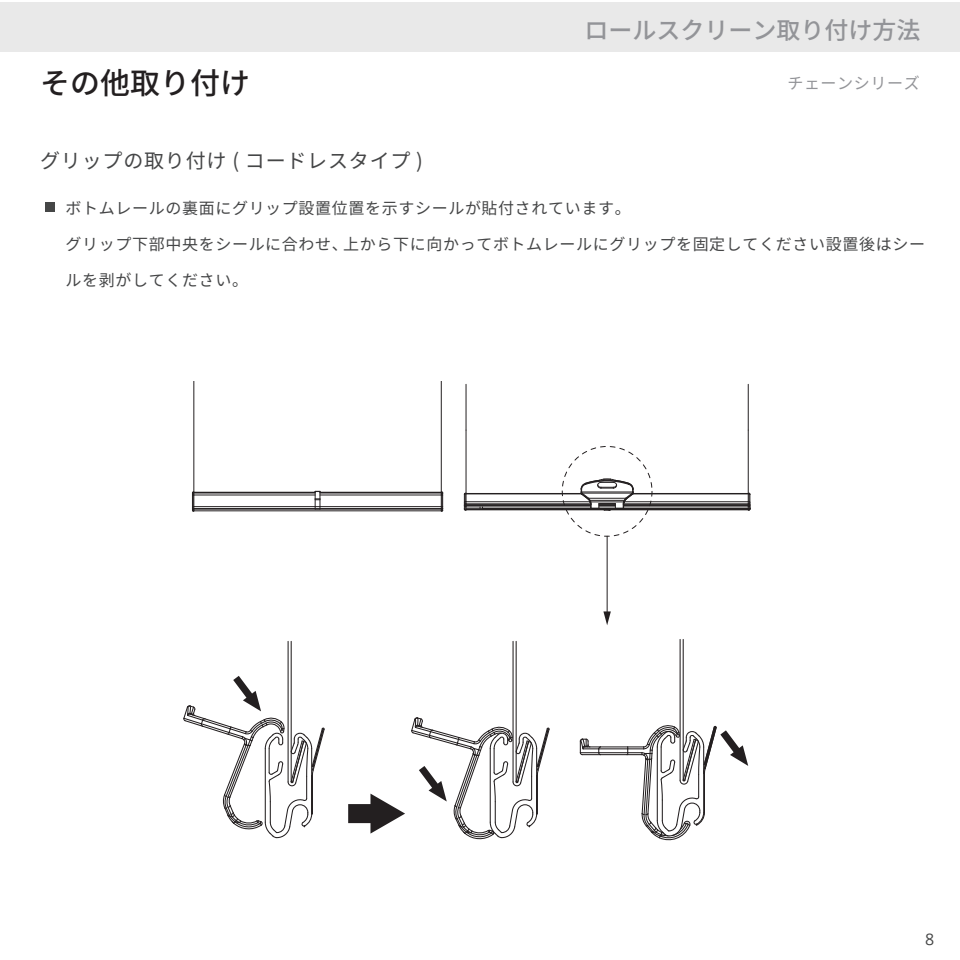
<style>
.page{position:relative;width:960px;height:960px;background:#fff}
.page>*{position:absolute;margin:0;border:0;box-sizing:border-box;transform-origin:0 0}
.t1{font:500 30px "Noto Sans CJ Kjp";color:#231f20}
.t2{font:500 24px "Noto Sans CJ Kjp";color:#939498}
.t3{font:20px "Noto Sans CJ Kjp";letter-spacing:.04em;color:#454647}
.t4{font:16px "Noto Sans CJ Kjp";letter-spacing:.04em;color:#454647}
.t5{font:16px "Noto Sans CJ Kjp";letter-spacing:.04em;color:#939498}
.t6{font:16px "Open Sans";color:#454646}
</style>
<div class="page">
<div style="left:45px;top:203px;width:9px;height:9px;background:#454646"></div>
<div style="left:0;top:2px;width:960px;height:50px;background:#e9e9e9"></div>
<hr style="left:466px;top:506px;width:125px;height:1px;background:#231f20">
<hr style="left:624px;top:506px;width:124px;height:1px;background:#231f20">
<hr style="left:466px;top:508px;width:282px;height:1px;background:#231f20">
<hr style="left:748px;top:430px;width:1px;height:63px;background:#231f20">
<hr style="left:466px;top:430px;width:1px;height:63px;background:#231f20">
<hr style="left:748px;top:384px;width:1px;height:46px;background:#231f20">
<hr style="left:466px;top:384px;width:1px;height:46px;background:#231f20">
<svg style="left:748px;top:492px;width:3px;height:19px"></svg>
<svg style="left:463px;top:492px;width:4px;height:19px"></svg>
<hr style="left:466px;top:503px;width:125px;height:1px;background:#231f20">
<hr style="left:624px;top:503px;width:124px;height:1px;background:#231f20">
<hr style="left:466px;top:501px;width:124px;height:1px;background:#231f20">
<hr style="left:624px;top:501px;width:124px;height:1px;background:#231f20">
<hr style="left:466px;top:504px;width:125px;height:1px;background:#231f20">
<hr style="left:624px;top:504px;width:124px;height:1px;background:#231f20">
<hr style="left:466px;top:505px;width:125px;height:1px;background:#231f20">
<svg style="left:580px;top:478px;width:54px;height:33px"></svg>
<hr style="left:624px;top:505px;width:124px;height:1px;background:#231f20">
<hr style="left:466px;top:493px;width:115px;height:1px;background:#231f20">
<hr style="left:633px;top:493px;width:115px;height:1px;background:#231f20">
<hr style="left:466px;top:509px;width:138px;height:1px;background:#231f20">
<hr style="left:610px;top:509px;width:138px;height:1px;background:#231f20">
<hr style="left:483px;top:508px;width:267px;height:1px;background:#231f20">
<hr style="left:607px;top:536px;width:1px;height:78px;background:#231f20">
<svg style="left:603px;top:611px;width:8px;height:14px"></svg>
<hr style="left:288px;top:641px;width:1px;height:141px;background:#231f20">
<hr style="left:291px;top:641px;width:1px;height:141px;background:#231f20">
<svg style="left:183px;top:676px;width:142px;height:163px"></svg>
<hr style="left:513px;top:641px;width:1px;height:141px;background:#231f20">
<hr style="left:516px;top:641px;width:1px;height:141px;background:#231f20">
<hr style="left:680px;top:639px;width:1px;height:141px;background:#231f20">
<hr style="left:683px;top:639px;width:1px;height:141px;background:#231f20">
<svg style="left:579px;top:724px;width:169px;height:117px"></svg>
<svg style="left:348px;top:717px;width:202px;height:123px"></svg>
<hr style="left:441px;top:382px;width:1px;height:110px;background:#231f20">
<hr style="left:193px;top:382px;width:1px;height:110px;background:#231f20">
<svg style="left:315px;top:491px;width:6px;height:19px"></svg>
<svg style="left:191px;top:491px;width:3px;height:21px"></svg>
<svg style="left:441px;top:491px;width:3px;height:21px"></svg>
<hr style="left:194px;top:508px;width:247px;height:1px;background:#231f20">
<hr style="left:194px;top:510px;width:247px;height:1px;background:#231f20">
<hr style="left:320px;top:493px;width:121px;height:1px;background:#231f20">
<hr style="left:194px;top:493px;width:121px;height:1px;background:#231f20">
<hr style="left:320px;top:495px;width:121px;height:1px;background:#231f20">
<hr style="left:194px;top:495px;width:121px;height:1px;background:#231f20">
<hr style="left:320px;top:506px;width:121px;height:1px;background:#231f20">
<hr style="left:194px;top:506px;width:121px;height:1px;background:#231f20">
<hr style="left:320px;top:492px;width:121px;height:1px;background:#231f20">
<hr style="left:194px;top:492px;width:121px;height:1px;background:#231f20">
<h2 class="t2" style="left:584px;top:16px;width:337px">ロールスクリーン取り付け方法</h2>
<h1 class="t1" style="left:40px;top:66px;width:212px">その他取り付け</h1>
<p class="t5" style="left:787px;top:74px;width:134px">チェーンシリーズ</p>
<p class="t3" style="left:40px;top:149px;width:384px">グリップの取り付け ( コードレスタイプ )</p>
<p class="t4" style="left:66px;top:199px;width:567px">ボトムレールの裏面にグリップ設置位置を示すシールが貼付されています。</p>
<p class="t4" style="left:66px;top:235px;width:861px">グリップ下部中央をシールに合わせ、上から下に向かってボトムレールにグリップを固定してください設置後はシー</p>
<p class="t4" style="left:66px;top:271px;width:184px">ルを剥がしてください。</p>
<p class="t6" style="left:925px;top:928px;width:11px">8</p>
</div>
